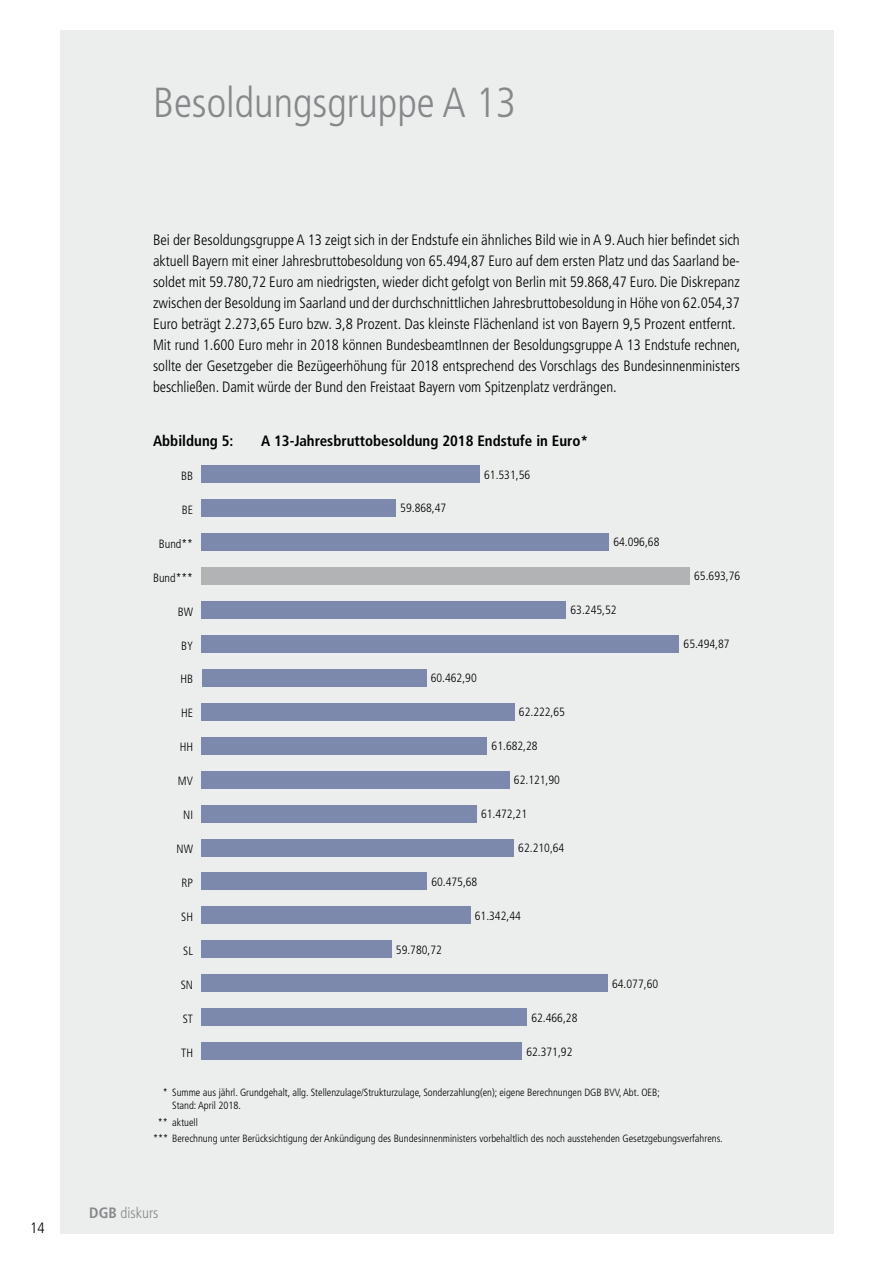
<style>
.page{position:relative;width:893px;height:1263px;background:#fff}
.page>*{position:absolute;margin:0;border:0;box-sizing:border-box;transform-origin:0 0}
.t1{font:300 condensed 42px "Frutiger";color:#87888a}
.t2{font:300 condensed 15px/21px "Frutiger";color:#000}
.t3{font:700 condensed 15px "Frutiger";color:#000}
.t4{font:300 condensed 15px "Frutiger";color:#87888a}
.t5{font:300 condensed 12px "Frutiger";color:#000}
.t6{font:300 condensed 10.5px/12.6px "Frutiger";color:#000}
.s1{font-weight:700}
</style>
<div class="page">
<div style="left:60px;top:30px;width:773px;height:1203px;background:#eceded"></div>
<div style="left:202px;top:1043px;width:320px;height:17px;background:#7c89ad"></div>
<div style="left:202px;top:1009px;width:325px;height:17px;background:#7c89ad"></div>
<div style="left:202px;top:975px;width:406px;height:17px;background:#7c89ad"></div>
<div style="left:202px;top:941px;width:190px;height:17px;background:#7c89ad"></div>
<div style="left:202px;top:907px;width:269px;height:17px;background:#7c89ad"></div>
<div style="left:202px;top:873px;width:225px;height:17px;background:#7c89ad"></div>
<div style="left:202px;top:839px;width:312px;height:17px;background:#7c89ad"></div>
<div style="left:202px;top:805px;width:275px;height:17px;background:#7c89ad"></div>
<div style="left:202px;top:771px;width:308px;height:17px;background:#7c89ad"></div>
<div style="left:202px;top:737px;width:285px;height:17px;background:#7c89ad"></div>
<div style="left:202px;top:703px;width:313px;height:17px;background:#7c89ad"></div>
<div style="left:202px;top:669px;width:224px;height:17px;background:#7c89ad"></div>
<div style="left:202px;top:635px;width:477px;height:17px;background:#7c89ad"></div>
<div style="left:202px;top:601px;width:364px;height:17px;background:#7c89ad"></div>
<div style="left:202px;top:533px;width:407px;height:17px;background:#7c89ad"></div>
<div style="left:202px;top:500px;width:194px;height:17px;background:#7c89ad"></div>
<div style="left:202px;top:567px;width:488px;height:17px;background:#b1b3b4"></div>
<div style="left:202px;top:466px;width:278px;height:17px;background:#7c89ad"></div>
<p class="t2" style="left:30px;top:1218px;width:16px">14</p>
<h1 class="t1" style="left:153px;top:78px;width:365px">Besoldungsgruppe A 13</h1>
<p class="t2" style="left:153px;top:230px;width:589px">Bei der Besoldungsgruppe A 13 zeigt sich in der Endstufe ein ähnliches Bild wie in A 9. Auch hier befindet sich aktuell Bayern mit einer Jahresbruttobesoldung von 65.494,87 Euro auf dem ersten Platz und das Saarland be&shy;soldet mit 59.780,72 Euro am niedrigsten, wieder dicht gefolgt von Berlin mit 59.868,47 Euro. Die Diskrepanz zwischen der Besoldung im Saarland und der durchschnittlichen Jahresbruttobesoldung in Höhe von 62.054,37<br>Euro beträgt 2.273,65 Euro bzw. 3,8 Prozent. Das kleinste Flächenland ist von Bayern 9,5 Prozent entfernt.<br>Mit rund 1.600 Euro mehr in 2018 können BundesbeamtInnen der Besoldungsgruppe A 13 Endstufe rechnen, sollte der Gesetzgeber die Bezügeerhöhung für 2018 entsprechend des Vorschlags des Bundesinnenministers beschließen. Damit würde der Bund den Freistaat Bayern vom Spitzenplatz verdrängen.</p>
<p class="t3" style="left:153px;top:432px;width:82px">Abbildung 5:</p>
<p class="t3" style="left:261px;top:432px;width:329px">A 13-Jahresbruttobesoldung 2018 Endstufe in Euro*</p>
<p class="t5" style="left:181px;top:469px;width:13px">BB</p>
<p class="t5" style="left:182px;top:503px;width:13px">BE</p>
<p class="t5" style="left:159px;top:537px;width:36px">Bund**</p>
<p class="t5" style="left:153px;top:571px;width:41px">Bund***</p>
<p class="t5" style="left:178px;top:604px;width:17px">BW</p>
<p class="t5" style="left:181px;top:638px;width:13px">BY</p>
<p class="t5" style="left:180px;top:672px;width:14px">HB</p>
<p class="t5" style="left:181px;top:706px;width:13px">HE</p>
<p class="t5" style="left:180px;top:740px;width:15px">HH</p>
<p class="t5" style="left:178px;top:774px;width:17px">MV</p>
<p class="t5" style="left:183px;top:808px;width:11px">NI</p>
<p class="t5" style="left:177px;top:842px;width:18px">NW</p>
<p class="t5" style="left:181px;top:876px;width:13px">RP</p>
<p class="t5" style="left:181px;top:910px;width:13px">SH</p>
<p class="t5" style="left:183px;top:944px;width:11px">SL</p>
<p class="t5" style="left:181px;top:978px;width:14px">SN</p>
<p class="t5" style="left:183px;top:1012px;width:12px">ST</p>
<p class="t5" style="left:181px;top:1046px;width:13px">TH</p>
<p class="t5" style="left:400px;top:501px;width:48px">59.868,47</p>
<p class="t5" style="left:484px;top:468px;width:48px">61.531,56</p>
<p class="t5" style="left:431px;top:671px;width:48px">60.462,90</p>
<p class="t5" style="left:613px;top:535px;width:48px">64.096,68</p>
<p class="t5" style="left:570px;top:603px;width:48px">63.245,52</p>
<p class="t5" style="left:519px;top:705px;width:48px">62.222,65</p>
<p class="t5" style="left:492px;top:739px;width:48px">61.682,28</p>
<p class="t5" style="left:514px;top:773px;width:48px">62.121,90</p>
<p class="t5" style="left:481px;top:807px;width:48px">61.472,21</p>
<p class="t5" style="left:518px;top:841px;width:48px">62.210,64</p>
<p class="t5" style="left:431px;top:875px;width:48px">60.475,68</p>
<p class="t5" style="left:475px;top:909px;width:48px">61.342,44</p>
<p class="t5" style="left:396px;top:943px;width:48px">59.780,72</p>
<p class="t5" style="left:531px;top:1011px;width:48px">62.466,28</p>
<p class="t5" style="left:526px;top:1045px;width:48px">62.371,92</p>
<p class="t5" style="left:612px;top:977px;width:48px">64.077,60</p>
<p class="t5" style="left:694px;top:569px;width:48px">65.693,76</p>
<p class="t5" style="left:684px;top:637px;width:48px">65.494,87</p>
<p class="t6" style="left:172px;top:1086px;width:489px;text-indent:-9px">* Summe aus jährl. Grundgehalt, allg. Stellenzulage/Strukturzulage, Sonderzahlung(en); eigene Berechnungen DGB BVV, Abt. OEB;<br>Stand: April 2018.</p>
<p class="t6" style="left:153px;top:1114px;width:571px;line-height:16.8px;text-indent:5px">** aktuell<br>*** Berechnung unter Berücksichtigung der Ankündigung des Bundesinnenministers vorbehaltlich des noch ausstehenden Gesetzgebungsverfahrens.</p>
<p class="t4" style="left:89px;top:1204px;width:71px"><span class="s1">DGB</span> diskurs</p>
</div>
